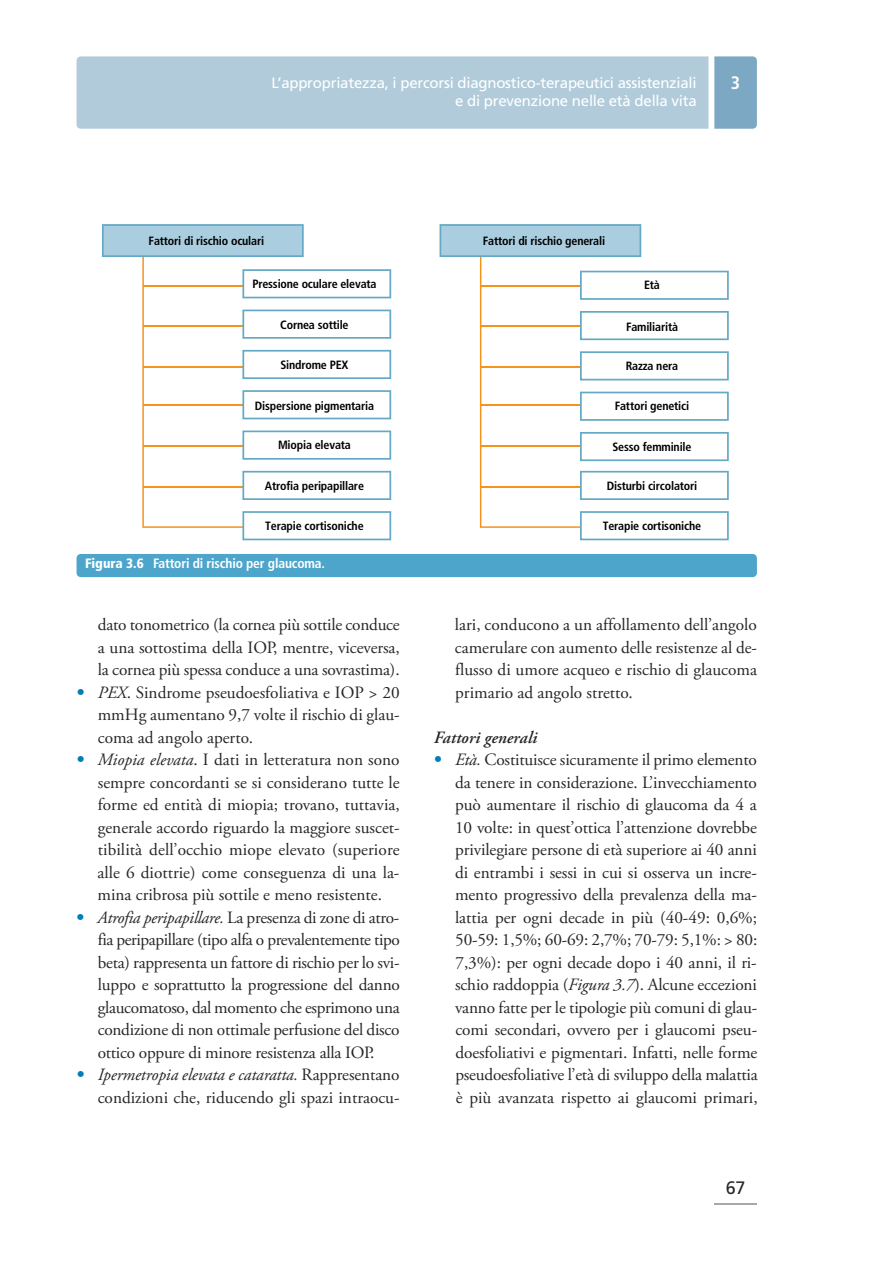
<style>
.page{position:relative;width:893px;height:1263px;background:#fff}
.page>*{position:absolute;margin:0;border:0;box-sizing:border-box;transform-origin:0 0}
.t1{font:18px "Frutiger";color:#272627}
.t2{font:700 condensed 18px "Frutiger";color:#fff}
.t3{font:17.25px/22.5px "Adobe Garamond Pro";color:#272627;text-align:justify}
.t4{font:italic 600 17.25px "Adobe Garamond Pro";color:#272627}
.t5{font:15px "Frutiger";letter-spacing:-.015em;color:#fff}
.t6{font:700 condensed 13.5px "Frutiger";letter-spacing:-.01em;color:#fff}
.t7{font:700 condensed 12px "Frutiger";letter-spacing:-.015em;color:#000}
.s1{font-weight:900}
.s2{font-family:"Frutiger";font-weight:300;color:#007eb6}
.s3{font-style:italic}
</style>
<div class="page">
<hr style="left:714px;top:1204px;width:43px;height:1px;background:#a9a8a9">
<svg style="left:714px;top:56px;width:43px;height:73px;background:#7ea9c4"></svg>
<div style="left:77px;top:56px;width:631px;height:73px;background:#b1cbdb"></div>
<div style="left:77px;top:554px;width:680px;height:23px;background:#4da5cc;border-radius:4px"></div>
<svg style="left:102px;top:224px;width:289px;height:316px"></svg>
<svg style="left:440px;top:224px;width:289px;height:316px"></svg>
<p class="t5" style="left:272px;top:77px;width:427px">L’appropriatezza, i percorsi diagnostico-terapeutici assistenziali</p>
<p class="t2" style="left:731px;top:76px;width:11px">3</p>
<p class="t5" style="left:455px;top:95px;width:243px">e di prevenzione nelle età della vita</p>
<p class="t7" style="left:149px;top:236px;width:117px">Fattori di rischio oculari</p>
<p class="t7" style="left:252px;top:279px;width:126px">Pressione oculare elevata</p>
<p class="t7" style="left:280px;top:320px;width:70px">Cornea sottile</p>
<p class="t7" style="left:280px;top:360px;width:70px">Sindrome PEX</p>
<p class="t7" style="left:255px;top:400px;width:121px">Dispersione pigmentaria</p>
<p class="t7" style="left:278px;top:440px;width:74px">Miopia elevata</p>
<p class="t7" style="left:265px;top:481px;width:101px">Atrofia peripapillare</p>
<p class="t7" style="left:265px;top:521px;width:100px">Terapie cortisoniche</p>
<p class="t6" style="left:85px;top:558px;width:242px"><span class="s1">Figura 3.6</span> Fattori di rischio per glaucoma.</p>
<p class="t3" style="left:98px;top:615px;width:303px">dato tonometrico (la cornea più sottile conduce a una sottostima della IOP, mentre, viceversa, la cornea più spessa conduce a una sovrastima).</p>
<p class="t3" style="left:98px;top:683px;width:303px;text-indent:-21px"><span class="s2">•</span> <span class="s3">PEX</span>. Sindrome pseudoesfoliativa e IOP &gt; 20 mmHg aumentano 9,7 volte il rischio di glau&shy;coma ad angolo aperto.</p>
<p class="t3" style="left:98px;top:750px;width:304px;text-indent:-21px"><span class="s2">•</span> <span class="s3">Miopia elevata</span>. I dati in letteratura non sono sempre concordanti se si considerano tutte le forme ed entità di miopia; trovano, tuttavia, generale accordo riguardo la maggiore suscet&shy;tibilità dell’occhio miope elevato (superiore alle 6 diottrie) come conseguenza di una la&shy;mina cribrosa più sottile e meno resistente.</p>
<p class="t3" style="left:98px;top:908px;width:304px;text-indent:-21px"><span class="s2">•</span> <span class="s3">Atrofia peripapillare.</span> La presenza di zone di atro&shy;fia peripapillare (tipo alfa o prevalentemente tipo beta) rappresenta un fattore di rischio per lo svi&shy;luppo e soprattutto la progressione del danno glaucomatoso, dal momento che esprimono una condizione di non ottimale perfusione del disco ottico oppure di minore resistenza alla IOP.</p>
<p class="t3" style="left:77px;top:1065px;width:325px;text-align:right"><span class="s2">•</span> <span class="s3">Ipermetropia elevata e cataratta.</span> Rappresentano condizioni che, riducendo gli spazi intraocu-</p>
<p class="t7" style="left:483px;top:236px;width:124px">Fattori di rischio generali</p>
<p class="t7" style="left:644px;top:280px;width:17px">Età</p>
<p class="t7" style="left:626px;top:322px;width:54px">Familiarità</p>
<p class="t7" style="left:626px;top:361px;width:54px">Razza nera</p>
<p class="t7" style="left:615px;top:400px;width:76px">Fattori genetici</p>
<p class="t7" style="left:612px;top:441px;width:81px">Sesso femminile</p>
<p class="t7" style="left:607px;top:481px;width:92px">Disturbi circolatori</p>
<p class="t7" style="left:603px;top:521px;width:100px">Terapie cortisoniche</p>
<p class="t3" style="left:455px;top:615px;width:304px">lari, conducono a un affollamento dell’angolo camerulare con aumento delle resistenze al de&shy;flusso di umore acqueo e rischio di glaucoma primario ad angolo stretto.</p>
<p class="t4" style="left:434px;top:731px;width:105px">Fattori generali</p>
<p class="t3" style="left:455px;top:750px;width:304px;text-indent:-21px"><span class="s2">•</span> <span class="s3">Età.</span> Costituisce sicuramente il primo elemento da tenere in considerazione. L’invecchiamento può aumentare il rischio di glaucoma da 4 a 10 volte: in quest’ottica l’attenzione dovrebbe privilegiare persone di età superiore ai 40 anni di entrambi i sessi in cui si osserva un incre&shy;mento progressivo della prevalenza della ma&shy;lattia per ogni decade in più (40-49: 0,6%; 50-59: 1,5%; 60-69: 2,7%; 70-79: 5,1%: &gt; 80:<br>7,3%): per ogni decade dopo i 40 anni, il ri&shy;schio raddoppia (<span class="s3">Figura 3.7</span>). Alcune eccezioni vanno fatte per le tipologie più comuni di glau&shy;comi secondari, ovvero per i glaucomi pseu&shy;doesfoliativi e pigmentari. Infatti, nelle forme pseudoesfoliative l’età di sviluppo della malattia è più avanzata rispetto ai glaucomi primari,</p>
<p class="t1" style="left:726px;top:1180px;width:21px">67</p>
</div>
